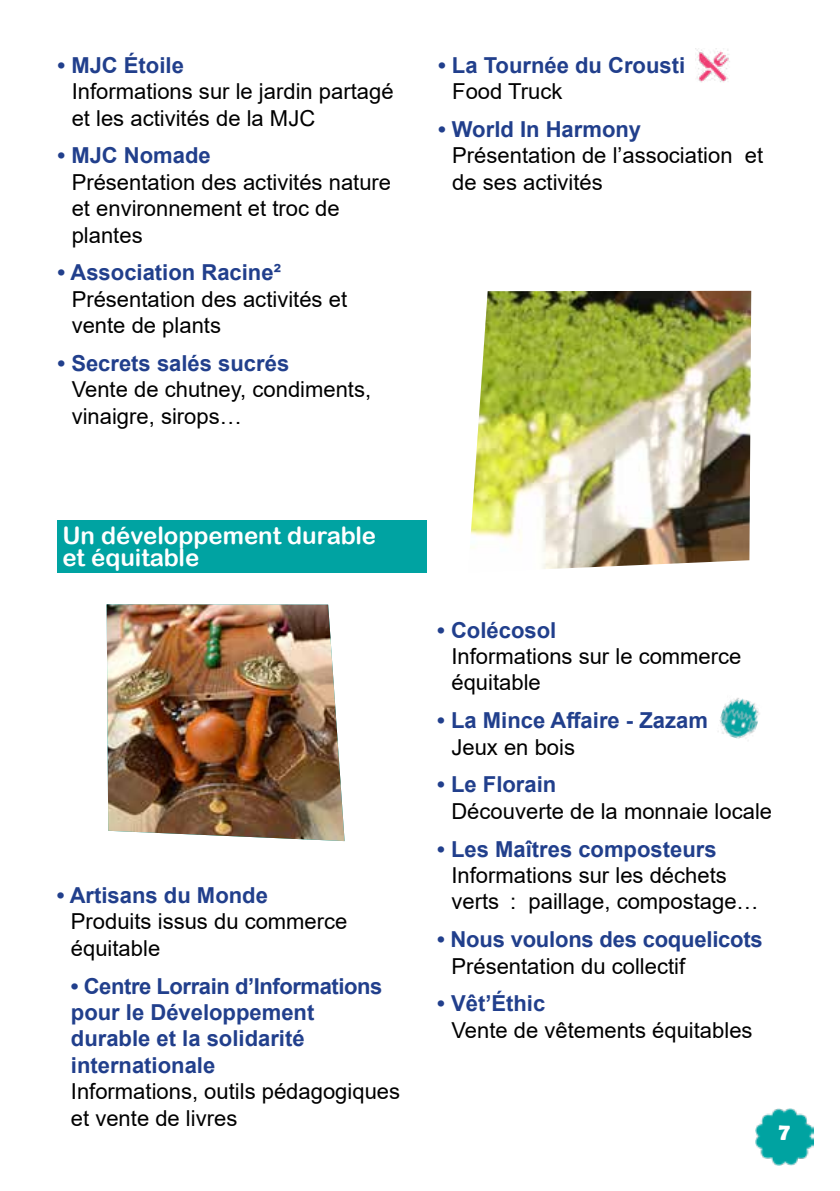
<style>
.page{position:relative;width:840px;height:1191px;background:#fff}
.page>*{position:absolute;margin:0;border:0;box-sizing:border-box;transform-origin:0 0}
.t1{font:24px/22px "Arial Rounded MT Bold";color:#fff}
.t2{font:700 24px "Berlin Sans FB Demi";color:#fff}
.t3{font:22px/26.4px "Arial";color:#000}
.t4{font:700 22px/26.4px "Arial";color:#213f8c}
</style>
<div class="page">
<img style="left:755px;top:1108px;width:57px;height:57px">
<img style="left:695px;top:48px;width:35px;height:35px">
<div style="left:57px;top:520px;width:369px;height:52px;background:#00a3a2"></div>
<img style="left:107px;top:604px;width:237px;height:237px">
<img style="left:718px;top:698px;width:42px;height:41px">
<img style="left:470px;top:291px;width:280px;height:278px">
<p class="t4" style="left:57px;top:52px;width:128px">• MJC Étoile</p>
<p class="t3" style="left:72px;top:78px;width:323px">Informations sur le jardin partagé et les activités de la MJC</p>
<p class="t4" style="left:57px;top:143px;width:155px">• MJC Nomade</p>
<p class="t3" style="left:72px;top:169px;width:321px">Présentation des activités nature et environnement et troc de plantes</p>
<p class="t4" style="left:57px;top:259px;width:225px">• Association Racine²</p>
<p class="t3" style="left:72px;top:286px;width:277px">Présentation des activités et vente de plants</p>
<p class="t4" style="left:57px;top:350px;width:233px">• Secrets salés sucrés</p>
<p class="t3" style="left:72px;top:376px;width:301px">Vente de chutney, condiments, vinaigre, sirops…</p>
<p class="t4" style="left:438px;top:52px;width:248px">• La Tournée du Crousti</p>
<p class="t3" style="left:452px;top:78px;width:112px">Food Truck</p>
<p class="t4" style="left:438px;top:116px;width:204px">• World In Harmony</p>
<p class="t3" style="left:452px;top:142px;width:312px">Présentation de l’association et de ses activités</p>
<p class="t1" style="left:62px;top:524px;width:315px">Un développement durable et équitable</p>
<p class="t4" style="left:57px;top:882px;width:213px">• Artisans du Monde</p>
<p class="t3" style="left:71px;top:908px;width:278px">Produits issus du commerce équitable</p>
<p class="t4" style="left:71px;top:973px;width:313px">• Centre Lorrain d’Informations pour le Développement durable et la solidarité internationale</p>
<p class="t3" style="left:71px;top:1078px;width:330px">Informations, outils pédagogiques et vente de livres</p>
<p class="t4" style="left:437px;top:617px;width:120px">• Colécosol</p>
<p class="t3" style="left:451px;top:643px;width:291px">Informations sur le commerce équitable</p>
<p class="t4" style="left:437px;top:707px;width:272px">• La Mince Affaire - Zazam</p>
<p class="t3" style="left:451px;top:733px;width:125px">Jeux en bois</p>
<p class="t4" style="left:437px;top:771px;width:120px">• Le Florain</p>
<p class="t3" style="left:451px;top:797px;width:322px">Découverte de la monnaie locale</p>
<p class="t4" style="left:437px;top:836px;width:281px">• Les Maîtres composteurs</p>
<p class="t3" style="left:451px;top:862px;width:308px">Informations sur les déchets verts : paillage, compostage…</p>
<p class="t4" style="left:437px;top:926px;width:327px">• Nous voulons des coquelicots</p>
<p class="t3" style="left:451px;top:952px;width:235px">Présentation du collectif</p>
<p class="t4" style="left:437px;top:990px;width:109px">• Vêt’Éthic</p>
<p class="t3" style="left:451px;top:1016px;width:302px">Vente de vêtements équitables</p>
<p class="t2" style="left:778px;top:1117px;width:13px">7</p>
</div>
